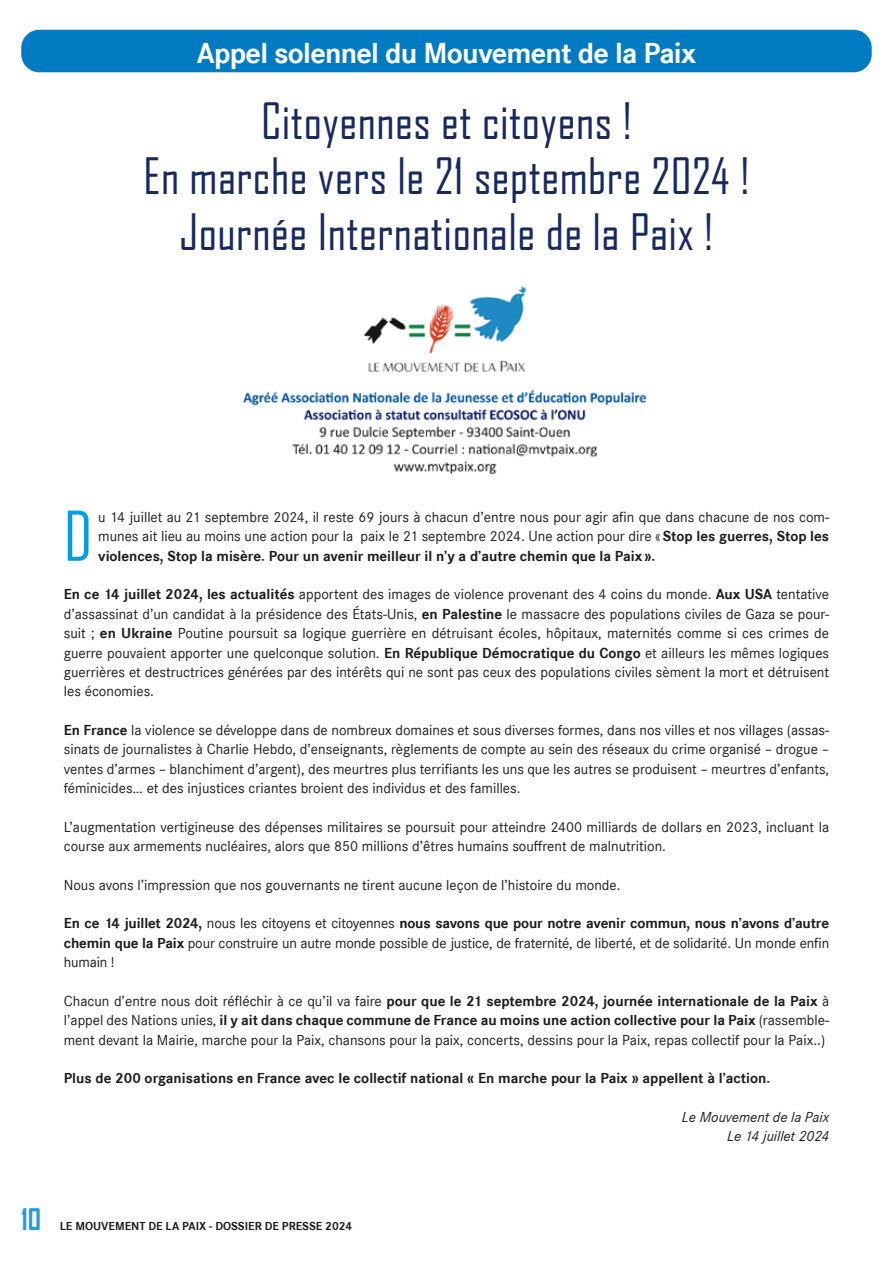
<style>
.page{position:relative;width:893px;height:1263px;background:#fff}
.page>*{position:absolute;margin:0;border:0;box-sizing:border-box;transform-origin:0 0}
.t1{font:65.7px "Agency FB";color:#009fe3}
.t2{font:48px/55.5px "Agency FB";letter-spacing:.01em;color:#182960;text-align:center}
.t3{font:700 30px "Corporate S";letter-spacing:-.025em;color:#fff}
.t4{font:700 28.5px "Agency FB";color:#239dd8}
.t5{font:15px/19.4px "Corporate S";color:#1d1d1b;text-align:justify}
.t6{font:700 15px "Corporate S";color:#1d1d1b}
.t7{font:italic 15px/19.4px "Corporate S";color:#1d1d1b;text-align:right}
.t8{font:700 12px "Corporate S";color:#1d1d1b}
.s1{font-weight:700}
</style>
<div class="page">
<div style="left:21px;top:30px;width:851px;height:42px;background:#007bc2;border-radius:18px"></div>
<img style="left:242px;top:286px;width:405px;height:189px">
<h3 class="t3" style="left:197px;top:35px;width:501px">Appel solennel du Mouvement de la Paix</h3>
<h2 class="t2" style="left:143px;top:92px;width:608px">Citoyennes et citoyens !<br>En marche vers le 21 septembre 2024 !<br>Journée Internationale de la Paix !</h2>
<h1 class="t1" style="left:64px;top:496px;width:30px">D</h1>
<p class="t5" style="left:98px;top:507px;width:732px">u 14 juillet au 21 septembre 2024, il reste 69 jours à chacun d’entre nous pour agir afin que dans chacune de nos com&shy;munes ait lieu au moins une action pour la paix le 21 septembre 2024. Une action pour dire «<span class="s1">Stop les guerres, Stop les violences, Stop la misère. Pour un avenir meilleur il n’y a d’autre chemin que la Paix».</span></p>
<p class="t5" style="left:64px;top:585px;width:767px"><span class="s1">En ce 14 juillet 2024, les actualités</span> apportent des images de violence provenant des 4 coins du monde. <span class="s1">Aux USA</span> tentative d’assassinat d’un candidat à la présidence des États-Unis, <span class="s1">en Palestine</span> le massacre des populations civiles de Gaza se pour&shy;suit ; <span class="s1">en Ukraine</span> Poutine poursuit sa logique guerrière en détruisant écoles, hôpitaux, maternités comme si ces crimes de guerre pouvaient apporter une quelconque solution. <span class="s1">En République Démocratique du Congo</span> et ailleurs les mêmes logiques guerrières et destructrices générées par des intérêts qui ne sont pas ceux des populations civiles sèment la mort et détruisent les économies.</p>
<p class="t5" style="left:64px;top:720px;width:767px"><span class="s1">En France</span> la violence se développe dans de nombreux domaines et sous diverses formes, dans nos villes et nos villages (assas&shy;sinats de journalistes à Charlie Hebdo, d’enseignants, règlements de compte au sein des réseaux du crime organisé – drogue – ventes d’armes – blanchiment d’argent), des meurtres plus terrifiants les uns que les autres se produisent – meurtres d’enfants, féminicides… et des injustices criantes broient des individus et des familles.</p>
<p class="t5" style="left:64px;top:817px;width:767px">L’augmentation vertigineuse des dépenses militaires se poursuit pour atteindre 2400 milliards de dollars en 2023, incluant la course aux armements nucléaires, alors que 850 millions d’êtres humains souffrent de malnutrition.</p>
<p class="t5" style="left:64px;top:875px;width:558px">Nous avons l’impression que nos gouvernants ne tirent aucune leçon de l’histoire du monde.</p>
<p class="t5" style="left:64px;top:914px;width:767px"><span class="s1">En ce 14 juillet 2024,</span> nous les citoyens et citoyennes <span class="s1">nous savons que pour notre avenir commun, nous n’avons d’autre chemin que la Paix</span> pour construire un autre monde possible de justice, de fraternité, de liberté, et de solidarité. Un monde enfin humain !</p>
<p class="t5" style="left:64px;top:991px;width:767px">Chacun d’entre nous doit réfléchir à ce qu’il va faire <span class="s1">pour que le 21 septembre 2024, journée internationale de la Paix</span> à l’appel des Nations unies, <span class="s1">il y ait dans chaque commune de France au moins une action collective pour la Paix</span> (rassemble&shy;ment devant la Mairie, marche pour la Paix, chansons pour la paix, concerts, dessins pour la Paix, repas collectif pour la Paix..)</p>
<p class="t6" style="left:64px;top:1070px;width:708px">Plus de 200 organisations en France avec le collectif national « En marche pour la Paix » appellent à l’action.</p>
<p class="t7" style="left:682px;top:1107px;width:149px">Le Mouvement de la Paix<br>Le 14 juillet 2024</p>
<h3 class="t4" style="left:21px;top:1201px;width:22px">10</h3>
<p class="t8" style="left:60px;top:1219px;width:294px">LE MOUVEMENT DE LA PAIX - DOSSIER DE PRESSE 2024</p>
</div>
